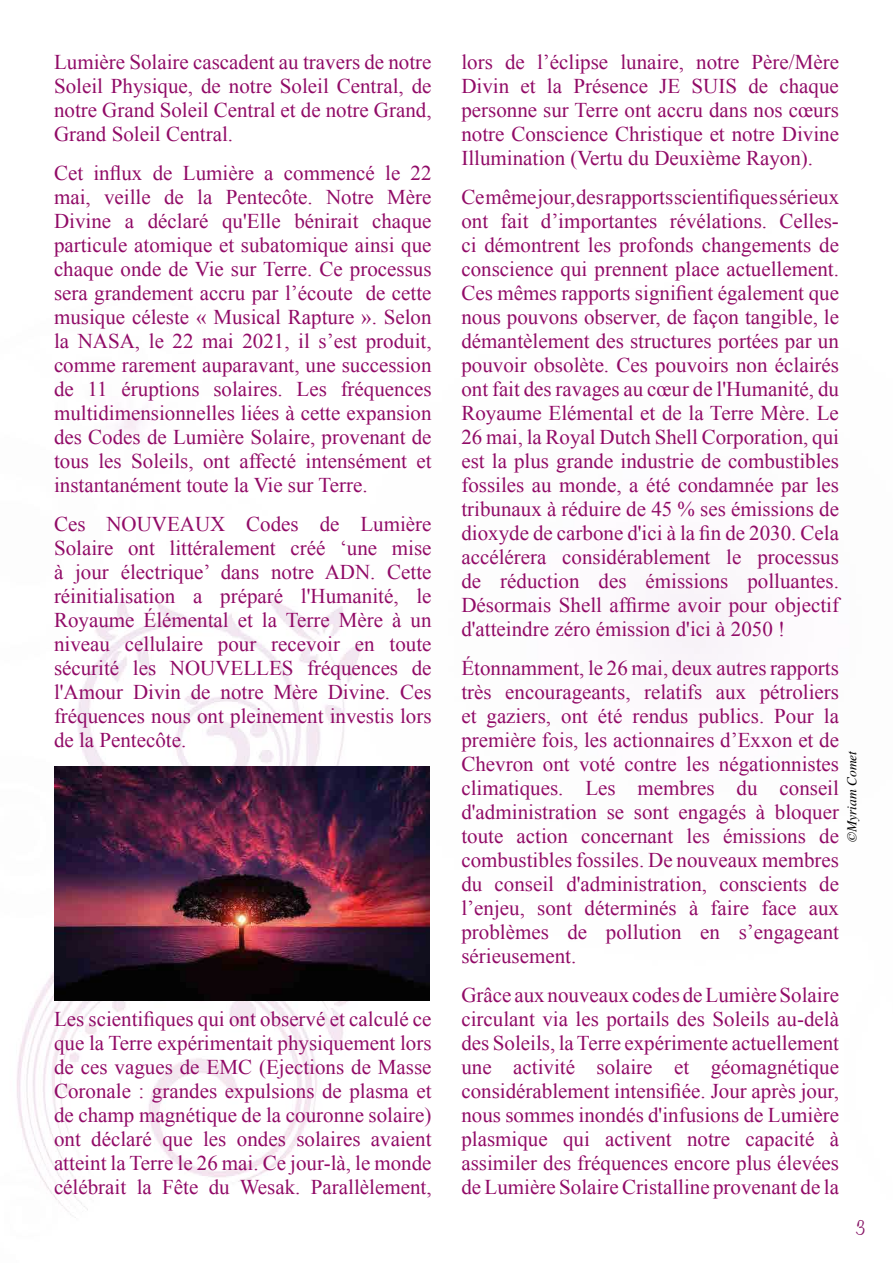
<style>
.page{position:relative;width:893px;height:1263px;background:#fff}
.page>*{position:absolute;margin:0;border:0;box-sizing:border-box;transform-origin:0 0}
.t1{font:300 22.5px "Honey Script";color:#871566}
.t2{font:21px/24px "Times New Roman";color:#910b67;text-align:justify}
.t3{font:italic 13.5px "Times";color:#000}
</style>
<div class="page">
<img style="left:17px;top:414px;width:719px;height:804px">
<img style="left:54px;top:766px;width:376px;height:234px">
<p class="t2" style="left:54px;top:49px;width:379px">Lumière Solaire cascadent au travers de notre Soleil Physique, de notre Soleil Central, de notre Grand Soleil Central et de notre Grand, Grand Soleil Central.</p>
<p class="t2" style="left:54px;top:160px;width:379px">Cet influx de Lumière a commencé le 22 mai, veille de la Pentecôte. Notre Mère Divine a déclaré qu'Elle bénirait chaque particule atomique et subatomique ainsi que chaque onde de Vie sur Terre. Ce processus sera grandement accru par l’écoute de cette musique céleste « Musical Rapture ». Selon la NASA, le 22 mai 2021, il s’est produit, comme rarement auparavant, une succession de 11 éruptions solaires. Les fréquences multidimensionnelles liées à cette expansion des Codes de Lumière Solaire, provenant de tous les Soleils, ont affecté intensément et instantanément toute la Vie sur Terre.</p>
<p class="t2" style="left:54px;top:511px;width:379px">Ces NOUVEAUX Codes de Lumière Solaire ont littéralement créé ‘une mise à jour électrique’ dans notre ADN. Cette réinitialisation a préparé l'Humanité, le Royaume Élémental et la Terre Mère à un niveau cellulaire pour recevoir en toute sécurité les NOUVELLES fréquences de l'Amour Divin de notre Mère Divine. Ces fréquences nous ont pleinement investis lors de la Pentecôte.</p>
<p class="t2" style="left:54px;top:1006px;width:379px">Les scientifiques qui ont observé et calculé ce que la Terre expérimentait physiquement lors de ces vagues de EMC (Ejections de Masse Coronale : grandes expulsions de plasma et de champ magnétique de la couronne solaire) ont déclaré que les ondes solaires avaient atteint la Terre le 26 mai. Ce jour-là, le monde célébrait la Fête du Wesak. Parallèlement,</p>
<p class="t2" style="left:461px;top:49px;width:379px">lors de l’éclipse lunaire, notre Père/Mère Divin et la Présence JE SUIS de chaque personne sur Terre ont accru dans nos cœurs notre Conscience Christique et notre Divine Illumination (Vertu du Deuxième Rayon).</p>
<p class="t2" style="left:461px;top:184px;width:379px">Ce même jour, des rapports scientifiques sérieux ont fait d’importantes révélations. Celles&shy;ci démontrent les profonds changements de conscience qui prennent place actuellement.<br>Ces mêmes rapports signifient également que nous pouvons observer, de façon tangible, le démantèlement des structures portées par un pouvoir obsolète. Ces pouvoirs non éclairés ont fait des ravages au cœur de l'Humanité, du Royaume Elémental et de la Terre Mère. Le 26 mai, la Royal Dutch Shell Corporation, qui est la plus grande industrie de combustibles fossiles au monde, a été condamnée par les tribunaux à réduire de 45 % ses émissions de dioxyde de carbone d'ici à la fin de 2030. Cela accélérera considérablement le processus de réduction des émissions polluantes.<br>Désormais Shell affirme avoir pour objectif d'atteindre zéro émission d'ici à 2050 !</p>
<p class="t2" style="left:461px;top:655px;width:379px">Étonnamment, le 26 mai, deux autres rapports très encourageants, relatifs aux pétroliers et gaziers, ont été rendus publics. Pour la première fois, les actionnaires d’Exxon et de Chevron ont voté contre les négationnistes climatiques. Les membres du conseil d'administration se sont engagés à bloquer toute action concernant les émissions de combustibles fossiles. De nouveaux membres du conseil d'administration, conscients de l’enjeu, sont déterminés à faire face aux problèmes de pollution en s’engageant sérieusement.</p>
<p class="t2" style="left:461px;top:982px;width:379px">Grâce aux nouveaux codes de Lumière Solaire circulant via les portails des Soleils au-delà des Soleils, la Terre expérimente actuellement une activité solaire et géomagnétique considérablement intensifiée. Jour après jour, nous sommes inondés d'infusions de Lumière plasmique qui activent notre capacité à assimiler des fréquences encore plus élevées de Lumière Solaire Cristalline provenant de la</p>
<p class="t3" style="left:840px;top:842px;width:93px;rotate:-90deg">©Myriam Comet</p>
<p class="t1" style="left:857px;top:1213px;width:11px">3</p>
</div>
